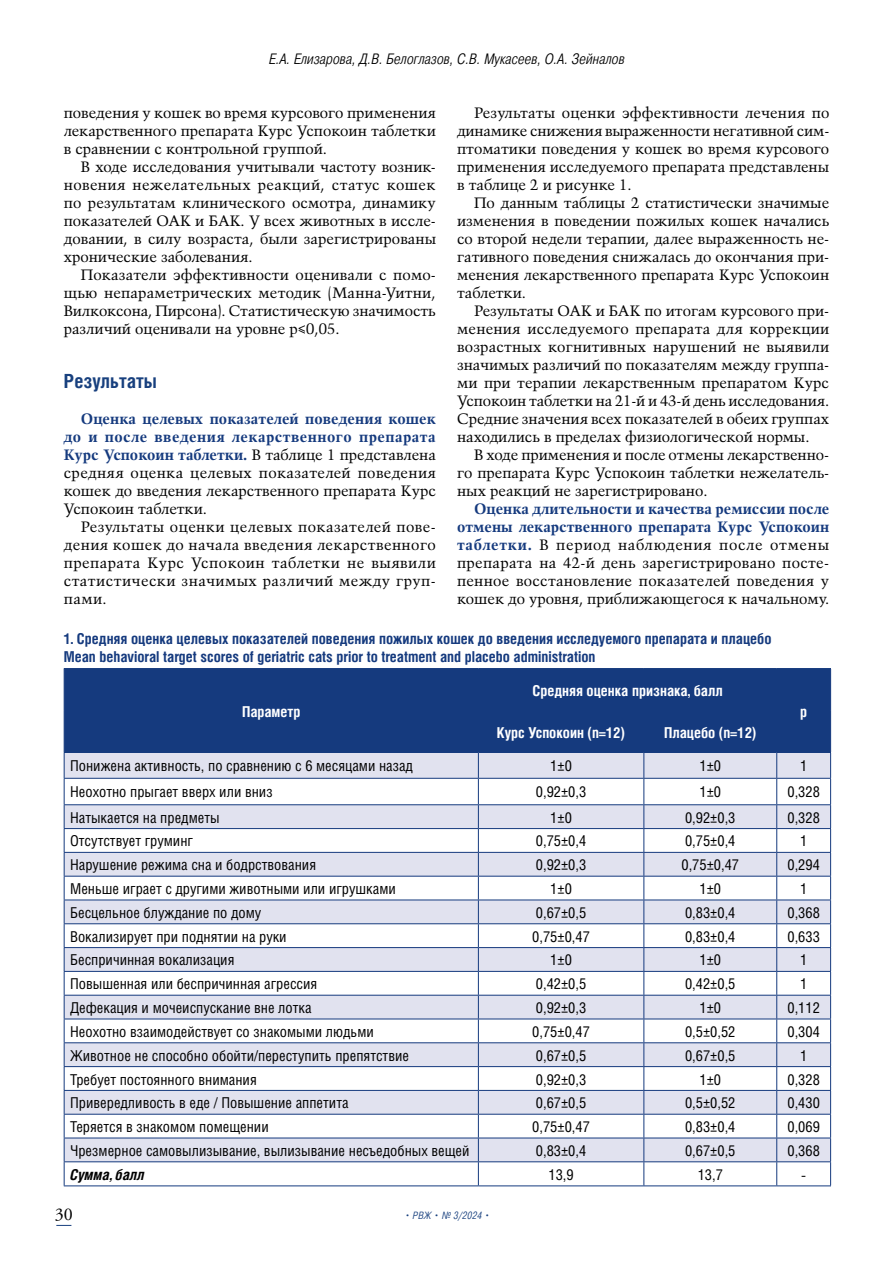
<style>
.page{position:relative;width:893px;height:1263px;background:#fff}
.page>*{position:absolute;margin:0;border:0;box-sizing:border-box;transform-origin:0 0}
.t1{font:700 19.5px "Helios Cond";color:#18407e}
.t2{font:18px "APC Garamond C";color:#000}
.t3{font:15px/18px "Talisman";color:#000;text-align:justify}
.t4{font:15px "Helios Cond";color:#000}
.t5{font:700 15px/18px "Helios Cond";color:#153a7e}
.t6{font:700 15px "Helios Cond";color:#fff}
.t7{font:italic 300 15px "Pragmatica Cond";color:#000}
.t8{font:italic 700 15px "Helios Cond";color:#000}
.t9{font:italic 300 10.5px "Pragmatica Cond";letter-spacing:.02em;color:#18407e}
.s1{font-weight:700;color:#153a7e}
</style>
<div class="page">
<svg style="left:56px;top:1225px;width:15px;height:1px"></svg>
<div style="left:65px;top:669px;width:765px;height:83px;background:#153a7e"></div>
<hr style="left:64px;top:668px;width:414px;height:1px;background:#153a7e">
<hr style="left:64px;top:669px;width:1px;height:42px;background:#153a7e">
<hr style="left:478px;top:668px;width:166px;height:1px;background:#153a7e">
<hr style="left:478px;top:669px;width:1px;height:41px;background:#153a7e">
<hr style="left:644px;top:668px;width:133px;height:1px;background:#153a7e">
<hr style="left:777px;top:668px;width:54px;height:1px;background:#153a7e">
<hr style="left:776px;top:669px;width:1px;height:41px;background:#153a7e">
<hr style="left:830px;top:669px;width:1px;height:42px;background:#153a7e">
<hr style="left:64px;top:711px;width:1px;height:41px;background:#153a7e">
<hr style="left:478px;top:710px;width:166px;height:1px;background:#153a7e">
<hr style="left:478px;top:711px;width:1px;height:41px;background:#153a7e">
<hr style="left:644px;top:710px;width:133px;height:1px;background:#153a7e">
<hr style="left:643px;top:711px;width:1px;height:41px;background:#153a7e">
<hr style="left:776px;top:711px;width:1px;height:41px;background:#153a7e">
<hr style="left:830px;top:711px;width:1px;height:41px;background:#153a7e">
<hr style="left:64px;top:752px;width:414px;height:1px;background:#153a7e">
<hr style="left:478px;top:752px;width:166px;height:1px;background:#153a7e">
<hr style="left:644px;top:752px;width:133px;height:1px;background:#153a7e">
<hr style="left:777px;top:752px;width:54px;height:1px;background:#153a7e">
<svg style="left:64px;top:753px;width:767px;height:432px"></svg>
<hr style="left:64px;top:1185px;width:414px;height:1px;background:#153a7e">
<hr style="left:478px;top:1185px;width:166px;height:1px;background:#153a7e">
<hr style="left:644px;top:1185px;width:133px;height:1px;background:#153a7e">
<hr style="left:777px;top:1185px;width:54px;height:1px;background:#153a7e">
<p class="t7" style="left:269px;top:50px;width:357px">Е.А. Елизарова, Д.В. Белоглазов, С.В. Мукасеев, О.А. Зейналов</p>
<p class="t3" style="left:457px;top:104px;width:374px;text-indent:17px">Результаты оценки эффективности лечения по динамике снижения выраженности негативной сим&shy;птоматики поведения у кошек во время курсового применения исследуемого препарата представлены в таблице 2 и рисунке 1.</p>
<p class="t3" style="left:457px;top:194px;width:374px;text-indent:17px">По данным таблицы 2 статистически значимые изменения в поведении пожилых кошек начались со второй недели терапии, далее выраженность не&shy;гативного поведения снижалась до окончания при&shy;менения лекарственного препарата Курс Успокоин таблетки.</p>
<p class="t3" style="left:457px;top:302px;width:374px;text-indent:17px">Результаты ОАК и БАК по итогам курсового при&shy;менения исследуемого препарата для коррекции возрастных когнитивных нарушений не выявили значимых различий по показателям между группа&shy;ми при терапии лекарственным препаратом Курс Успокоин таблетки на 21-й и 43-й день исследования.<br>Средние значения всех показателей в обеих группах находились в пределах физиологической нормы.</p>
<p class="t3" style="left:457px;top:446px;width:374px;text-indent:17px">В ходе применения и после отмены лекарственно&shy;го препарата Курс Успокоин таблетки нежелатель&shy;ных реакций не зарегистрировано.</p>
<p class="t3" style="left:457px;top:500px;width:374px;text-indent:17px"><span class="s1">Оценка длительности и качества ремиссии после отмены лекарственного препарата Курс Успокоин таблетки.</span> В период наблюдения после отмены препарата на 42-й день зарегистрировано посте&shy;пенное восстановление показателей поведения у кошек до уровня, приближающегося к начальному.</p>
<p class="t5" style="left:64px;top:629px;width:709px">1. Средняя оценка целевых показателей поведения пожилых кошек до введения исследуемого препарата и плацебо<br>Mean behavioral target scores of geriatric cats prior to treatment and placebo administration</p>
<p class="t3" style="left:64px;top:104px;width:374px">поведения у кошек во время курсового применения лекарственного препарата Курс Успокоин таблетки в сравнении с контрольной группой.</p>
<p class="t3" style="left:64px;top:158px;width:374px;text-indent:17px">В ходе исследования учитывали частоту возник&shy;новения нежелательных реакций, статус кошек по результатам клинического осмотра, динамику показателей ОАК и БАК. У всех животных в иссле&shy;довании, в силу возраста, были зарегистрированы хронические заболевания.</p>
<p class="t3" style="left:64px;top:266px;width:374px;text-indent:17px">Показатели эффективности оценивали с помо&shy;щью непараметрических методик (Манна-Уитни, Вилкоксона, Пирсона). Статистическую значимость различий оценивали на уровне р≤0,05.</p>
<h1 class="t1" style="left:64px;top:369px;width:95px">Результаты</h1>
<p class="t3" style="left:64px;top:410px;width:374px;text-indent:17px"><span class="s1">Оценка целевых показателей поведения кошек до и после введения лекарственного препарата Курс Успокоин таблетки.</span> В таблице 1 представлена средняя оценка целевых показателей поведения кошек до введения лекарственного препарата Курс Успокоин таблетки.</p>
<p class="t3" style="left:64px;top:518px;width:374px;text-indent:17px">Результаты оценки целевых показателей пове&shy;дения кошек до начала введения лекарственного препарата Курс Успокоин таблетки не выявили статистически значимых различий между груп&shy;пами.</p>
<p class="t6" style="left:242px;top:702px;width:60px">Параметр</p>
<p class="t6" style="left:532px;top:681px;width:192px">Средняя оценка признака, балл</p>
<p class="t6" style="left:497px;top:723px;width:130px">Курс Успокоин (n=12)</p>
<p class="t6" style="left:664px;top:723px;width:94px">Плацебо (n=12)</p>
<p class="t6" style="left:800px;top:702px;width:8px">p</p>
<p class="t4" style="left:70px;top:757px;width:344px">Понижена активность, по сравнению с 6 месяцами назад</p>
<p class="t4" style="left:550px;top:757px;width:23px">1±0</p>
<p class="t4" style="left:699px;top:757px;width:23px">1±0</p>
<p class="t4" style="left:800px;top:757px;width:9px">1</p>
<p class="t4" style="left:70px;top:783px;width:204px">Неохотно прыгает вверх или вниз</p>
<p class="t4" style="left:536px;top:783px;width:52px">0,92±0,3</p>
<p class="t4" style="left:699px;top:783px;width:23px">1±0</p>
<p class="t4" style="left:787px;top:783px;width:34px">0,328</p>
<p class="t4" style="left:70px;top:808px;width:151px">Натыкается на предметы</p>
<p class="t4" style="left:550px;top:808px;width:23px">1±0</p>
<p class="t4" style="left:685px;top:808px;width:52px">0,92±0,3</p>
<p class="t4" style="left:787px;top:808px;width:34px">0,328</p>
<p class="t4" style="left:70px;top:832px;width:124px">Отсутствует груминг</p>
<p class="t4" style="left:536px;top:832px;width:52px">0,75±0,4</p>
<p class="t4" style="left:685px;top:832px;width:52px">0,75±0,4</p>
<p class="t4" style="left:800px;top:832px;width:9px">1</p>
<p class="t4" style="left:70px;top:856px;width:248px">Нарушение режима сна и бодрствования</p>
<p class="t4" style="left:536px;top:856px;width:52px">0,92±0,3</p>
<p class="t4" style="left:681px;top:856px;width:59px">0,75±0,47</p>
<p class="t4" style="left:787px;top:856px;width:34px">0,294</p>
<p class="t4" style="left:70px;top:880px;width:327px">Меньше играет с другими животными или игрушками</p>
<p class="t4" style="left:550px;top:880px;width:23px">1±0</p>
<p class="t4" style="left:699px;top:880px;width:23px">1±0</p>
<p class="t4" style="left:800px;top:880px;width:9px">1</p>
<p class="t4" style="left:70px;top:903px;width:193px">Бесцельное блуждание по дому</p>
<p class="t4" style="left:536px;top:903px;width:52px">0,67±0,5</p>
<p class="t4" style="left:685px;top:903px;width:52px">0,83±0,4</p>
<p class="t4" style="left:787px;top:903px;width:34px">0,368</p>
<p class="t4" style="left:70px;top:927px;width:218px">Вокализирует при поднятии на руки</p>
<p class="t4" style="left:532px;top:927px;width:59px">0,75±0,47</p>
<p class="t4" style="left:685px;top:927px;width:52px">0,83±0,4</p>
<p class="t4" style="left:787px;top:927px;width:34px">0,633</p>
<p class="t4" style="left:70px;top:951px;width:166px">Беспричинная вокализация</p>
<p class="t4" style="left:550px;top:951px;width:23px">1±0</p>
<p class="t4" style="left:699px;top:951px;width:23px">1±0</p>
<p class="t4" style="left:800px;top:951px;width:9px">1</p>
<p class="t4" style="left:70px;top:975px;width:249px">Повышенная или беспричинная агрессия</p>
<p class="t4" style="left:536px;top:975px;width:52px">0,42±0,5</p>
<p class="t4" style="left:685px;top:975px;width:52px">0,42±0,5</p>
<p class="t4" style="left:800px;top:975px;width:9px">1</p>
<p class="t4" style="left:70px;top:999px;width:243px">Дефекация и мочеиспускание вне лотка</p>
<p class="t4" style="left:536px;top:999px;width:52px">0,92±0,3</p>
<p class="t4" style="left:699px;top:999px;width:23px">1±0</p>
<p class="t4" style="left:787px;top:999px;width:34px">0,112</p>
<p class="t4" style="left:70px;top:1022px;width:305px">Неохотно взаимодействует со знакомыми людьми</p>
<p class="t4" style="left:532px;top:1022px;width:59px">0,75±0,47</p>
<p class="t4" style="left:685px;top:1022px;width:52px">0,5±0,52</p>
<p class="t4" style="left:787px;top:1022px;width:34px">0,304</p>
<p class="t4" style="left:70px;top:1046px;width:340px">Животное не способно обойти/переступить препятствие</p>
<p class="t4" style="left:536px;top:1046px;width:52px">0,67±0,5</p>
<p class="t4" style="left:685px;top:1046px;width:52px">0,67±0,5</p>
<p class="t4" style="left:800px;top:1046px;width:9px">1</p>
<p class="t4" style="left:70px;top:1070px;width:188px">Требует постоянного внимания</p>
<p class="t4" style="left:536px;top:1070px;width:52px">0,92±0,3</p>
<p class="t4" style="left:699px;top:1070px;width:23px">1±0</p>
<p class="t4" style="left:787px;top:1070px;width:34px">0,328</p>
<p class="t4" style="left:70px;top:1094px;width:280px">Привередливость в еде / Повышение аппетита</p>
<p class="t4" style="left:536px;top:1094px;width:52px">0,67±0,5</p>
<p class="t4" style="left:685px;top:1094px;width:52px">0,5±0,52</p>
<p class="t4" style="left:787px;top:1094px;width:34px">0,430</p>
<p class="t4" style="left:70px;top:1118px;width:200px">Теряется в знакомом помещении</p>
<p class="t4" style="left:532px;top:1118px;width:59px">0,75±0,47</p>
<p class="t4" style="left:685px;top:1118px;width:52px">0,83±0,4</p>
<p class="t4" style="left:787px;top:1118px;width:34px">0,069</p>
<p class="t4" style="left:70px;top:1141px;width:401px">Чрезмерное самовылизывание, вылизывание несъедобных вещей</p>
<p class="t4" style="left:536px;top:1141px;width:52px">0,83±0,4</p>
<p class="t4" style="left:685px;top:1141px;width:52px">0,67±0,5</p>
<p class="t4" style="left:787px;top:1141px;width:34px">0,368</p>
<p class="t8" style="left:70px;top:1166px;width:76px">Сумма, балл</p>
<p class="t4" style="left:548px;top:1165px;width:27px">13,9</p>
<p class="t4" style="left:698px;top:1165px;width:27px">13,7</p>
<p class="t4" style="left:801px;top:1165px;width:7px">-</p>
<p class="t2" style="left:55px;top:1204px;width:19px">30</p>
<p class="t9" style="left:405px;top:1209px;width:86px">• РВЖ • № 3/2024 •</p>
</div>
